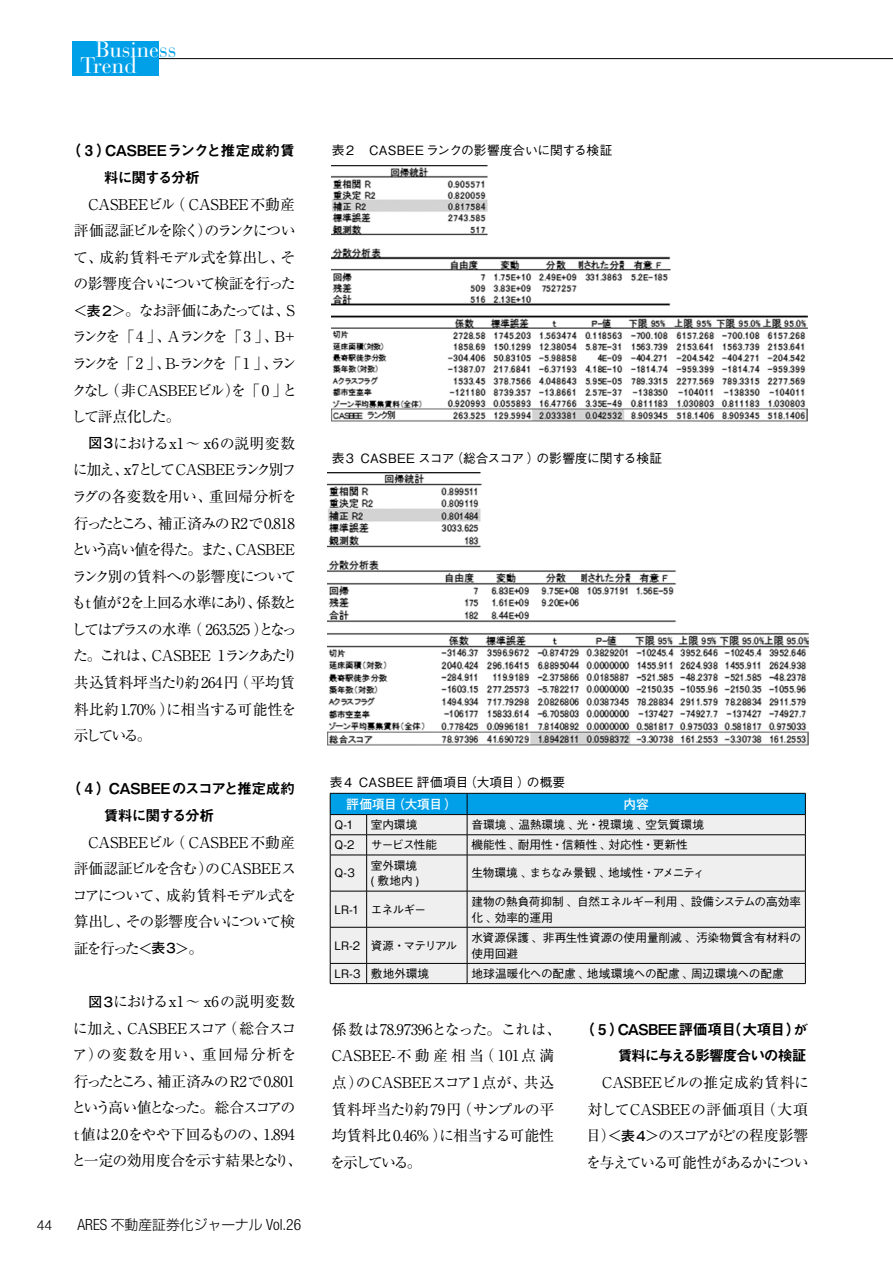
<style>
.page{position:relative;width:893px;height:1263px;background:#fff}
.page>*{position:absolute;margin:0;border:0;box-sizing:border-box;transform-origin:0 0}
.t1{font:22.35px/15.9px "Bauer Bodoni";color:#fff}
.t2{font:14.85px/26.5px "Ryumin Pro";letter-spacing:-.03em;color:#000}
.t3{font:14.85px/26.5px "Ryumin Pro";letter-spacing:-.075em;color:#000}
.t4{font:14.85px/26.5px "Midashi Go Pro MB31";letter-spacing:-.065em;color:#000}
.t5{font:14.85px/26.5px "Midashi Go Pro MB31";letter-spacing:-.045em;color:#000}
.t6{font:300 13.8px "Shin Go Pro";color:#000}
.t7{font:300 13.8px "Helvetica";color:#000}
.t8{font:500 12.75px "Gothic BBB Pro";letter-spacing:-.005em;color:#000}
.t9{font:700 12.75px "Futo Go B101 Pro";letter-spacing:-.02em;color:#fff}
.t10{font:500 11.7px/15.9px "Gothic BBB Pro";letter-spacing:-.005em;color:#000}
.t11{font:500 11.7px/15.9px "Gothic BBB Pro";letter-spacing:-.025em;color:#000}
.t12{font:500 11.7px "Gothic BBB Pro";letter-spacing:-.065em;color:#000}
.t13{font:500 11.7px "Gothic BBB Pro";letter-spacing:-.095em;color:#000}
.s1{color:#00a0e9}
.s2{font-family:"Futo Go B101 Pro";font-weight:700;font-size:13.8px}
.s3{font-family:"Helvetica Neue";font-stretch:condensed;font-size:15.45px}
</style>
<div class="page">
<hr style="left:158px;top:58px;width:735px;height:1px;background:#000">
<div style="left:72px;top:41px;width:87px;height:35px;background:#00a0e9"></div>
<img style="left:332px;top:165px;width:475px;height:256px">
<img style="left:327px;top:472px;width:481px;height:273px">
<div style="left:331px;top:856px;width:474px;height:127px;background:#efefef"></div>
<svg style="left:330px;top:793px;width:476px;height:62px"></svg>
<hr style="left:330px;top:855px;width:37px;height:1px;background:#000">
<hr style="left:330px;top:855px;width:1px;height:36px;background:#000">
<hr style="left:367px;top:855px;width:100px;height:1px;background:#000">
<hr style="left:366px;top:855px;width:1px;height:36px;background:#000">
<hr style="left:467px;top:855px;width:339px;height:1px;background:#000">
<hr style="left:467px;top:855px;width:1px;height:36px;background:#000">
<hr style="left:805px;top:855px;width:1px;height:36px;background:#000">
<hr style="left:330px;top:891px;width:37px;height:1px;background:#000">
<hr style="left:330px;top:891px;width:1px;height:36px;background:#000">
<hr style="left:367px;top:891px;width:100px;height:1px;background:#000">
<hr style="left:366px;top:891px;width:1px;height:36px;background:#000">
<hr style="left:467px;top:891px;width:339px;height:1px;background:#000">
<hr style="left:467px;top:891px;width:1px;height:36px;background:#000">
<hr style="left:805px;top:891px;width:1px;height:36px;background:#000">
<hr style="left:330px;top:927px;width:37px;height:1px;background:#000">
<hr style="left:330px;top:927px;width:1px;height:36px;background:#000">
<hr style="left:367px;top:927px;width:100px;height:1px;background:#000">
<hr style="left:366px;top:927px;width:1px;height:36px;background:#000">
<hr style="left:467px;top:927px;width:339px;height:1px;background:#000">
<hr style="left:467px;top:927px;width:1px;height:36px;background:#000">
<hr style="left:805px;top:927px;width:1px;height:36px;background:#000">
<hr style="left:330px;top:963px;width:37px;height:1px;background:#000">
<svg style="left:330px;top:964px;width:1px;height:19px"></svg>
<hr style="left:367px;top:963px;width:100px;height:1px;background:#000">
<svg style="left:366px;top:964px;width:1px;height:19px"></svg>
<hr style="left:467px;top:963px;width:339px;height:1px;background:#000">
<svg style="left:467px;top:964px;width:1px;height:19px"></svg>
<svg style="left:805px;top:964px;width:1px;height:19px"></svg>
<hr style="left:330px;top:983px;width:37px;height:1px;background:#000">
<hr style="left:367px;top:983px;width:100px;height:1px;background:#000">
<hr style="left:467px;top:983px;width:339px;height:1px;background:#000">
<h1 class="t1" style="left:80px;top:42px;width:98px;text-indent:15px">Busine<span class="s1">ss<br></span>Trend</h1>
<p class="t5" style="left:104px;top:136px;width:193px;text-indent:-37px">（ 3 ）CASBEEランクと推定成約賃料に関する分析</p>
<p class="t3" style="left:72px;top:190px;width:227px;text-indent:17px">CASBEEビル（ CASBEE不動産評価認証ビルを除く）のランクについて、成約賃料モデル式を算出し、その影響度合いについて検証を行った＜<span class="s2">表２</span>＞。なお評価にあたっては、Sランクを「4 」、Aランクを「3 」、B+ランクを「2 」、B-ランクを「 1 」、ランクなし（非CASBEEビル）を「0 」として評点化した。</p>
<p class="t2" style="left:72px;top:429px;width:228px;text-indent:17px"><span class="s2">図３</span>におけるx1～ x6の説明変数に加え、x7としてCASBEEランク別フラグの各変数を用い、重回帰分析を行ったところ、補正済みのR2で0.818という高い値を得た。また、CASBEEランク別の賃料への影響度についてもt値が2を上回る水準にあり、係数としてはプラスの水準（ 263.525 ）となった。これは、CASBEE 1ランクあたり共込賃料坪当たり約264円（平均賃料比約1.70% ）に相当する可能性を示している。</p>
<p class="t4" style="left:104px;top:774px;width:193px;text-indent:-37px">（ 4 ）CASBEEのスコアと推定成約賃料に関する分析</p>
<p class="t2" style="left:73px;top:828px;width:225px;text-align:justify;text-indent:16px">CASBEEビル（ CASBEE不動産評価認証ビルを含む）のCASBEEスコアについて、成約賃料モデル式を算出し、その影響度合いについて検証を行った＜<span class="s2">表３</span>＞。</p>
<p class="t2" style="left:72px;top:987px;width:233px;text-indent:17px"><span class="s2">図３</span>におけるx1～ x6の説明変数に加え、CASBEEスコア（総合スコア）の変数を用い、重回帰分析を行ったところ、補正済みのR2で0.801という高い値となった。総合スコアのt値は2.0をやや下回るものの、1.894と一定の効用度合を示す結果となり、</p>
<p class="t7" style="left:37px;top:1213px;width:17px">44</p>
<p class="t6" style="left:78px;top:1213px;width:225px"><span class="s3">ARES</span> 不動産証券化ジャーナル <span class="s3">Vol.26</span></p>
<p class="t8" style="left:332px;top:140px;width:282px">表２　CASBEE ランクの影響度合いに関する検証</p>
<p class="t8" style="left:332px;top:448px;width:332px">表３ CASBEE スコア（総合スコア）の影響度に関する検証</p>
<p class="t8" style="left:330px;top:772px;width:237px">表４ CASBEE 評価項目（大項目）の概要</p>
<p class="t9" style="left:346px;top:794px;width:113px">評価項目（大項目）</p>
<p class="t9" style="left:624px;top:794px;width:27px">内容</p>
<p class="t10" style="left:334px;top:815px;width:21px">Q-1</p>
<p class="t10" style="left:371px;top:815px;width:48px">室内環境</p>
<p class="t10" style="left:471px;top:815px;width:234px">音環境、温熱環境、光・視環境、空気質環境</p>
<p class="t10" style="left:334px;top:835px;width:22px">Q-2</p>
<p class="t10" style="left:371px;top:835px;width:68px">サービス性能</p>
<p class="t10" style="left:471px;top:835px;width:218px">機能性、耐用性・信頼性、対応性・更新性</p>
<p class="t10" style="left:334px;top:864px;width:22px">Q-3</p>
<p class="t10" style="left:371px;top:856px;width:50px">室外環境( 敷地内)</p>
<p class="t12" style="left:471px;top:864px;width:235px">生物環境、まちなみ景観、地域性・アメニティ</p>
<p class="t10" style="left:334px;top:900px;width:93px">LR-1 エネルギー</p>
<p class="t11" style="left:471px;top:892px;width:331px">建物の熱負荷抑制、自然エネルギー利用、設備システムの高効率化、効率的運用</p>
<p class="t13" style="left:334px;top:936px;width:124px">LR-2 資源・マテリアル</p>
<p class="t10" style="left:471px;top:928px;width:331px">水資源保護、非再生性資源の使用量削減、汚染物質含有材料の使用回避</p>
<p class="t10" style="left:334px;top:964px;width:96px">LR-3 敷地外環境</p>
<p class="t10" style="left:471px;top:964px;width:314px">地球温暖化への配慮、地域環境への配慮、周辺環境への配慮</p>
<p class="t2" style="left:330px;top:1015px;width:233px">係数は78.97396となった。これは、<br>CASBEE-不動産相当（ 101点満点）のCASBEEスコア1点が、共込賃料坪当たり約79円（サンプルの平均賃料比0.46% ）に相当する可能性を示している。</p>
<p class="t4" style="left:580px;top:1014px;width:229px;text-align:right">（ 5 ）CASBEE評価項目（大項目）が賃料に与える影響度合いの検証</p>
<p class="t2" style="left:586px;top:1068px;width:225px;text-align:justify;text-indent:16px">CASBEEビルの推定成約賃料に対してCASBEEの評価項目（大項目）＜<span class="s2">表４</span>＞のスコアがどの程度影響を与えている可能性があるかについ</p>
</div>
